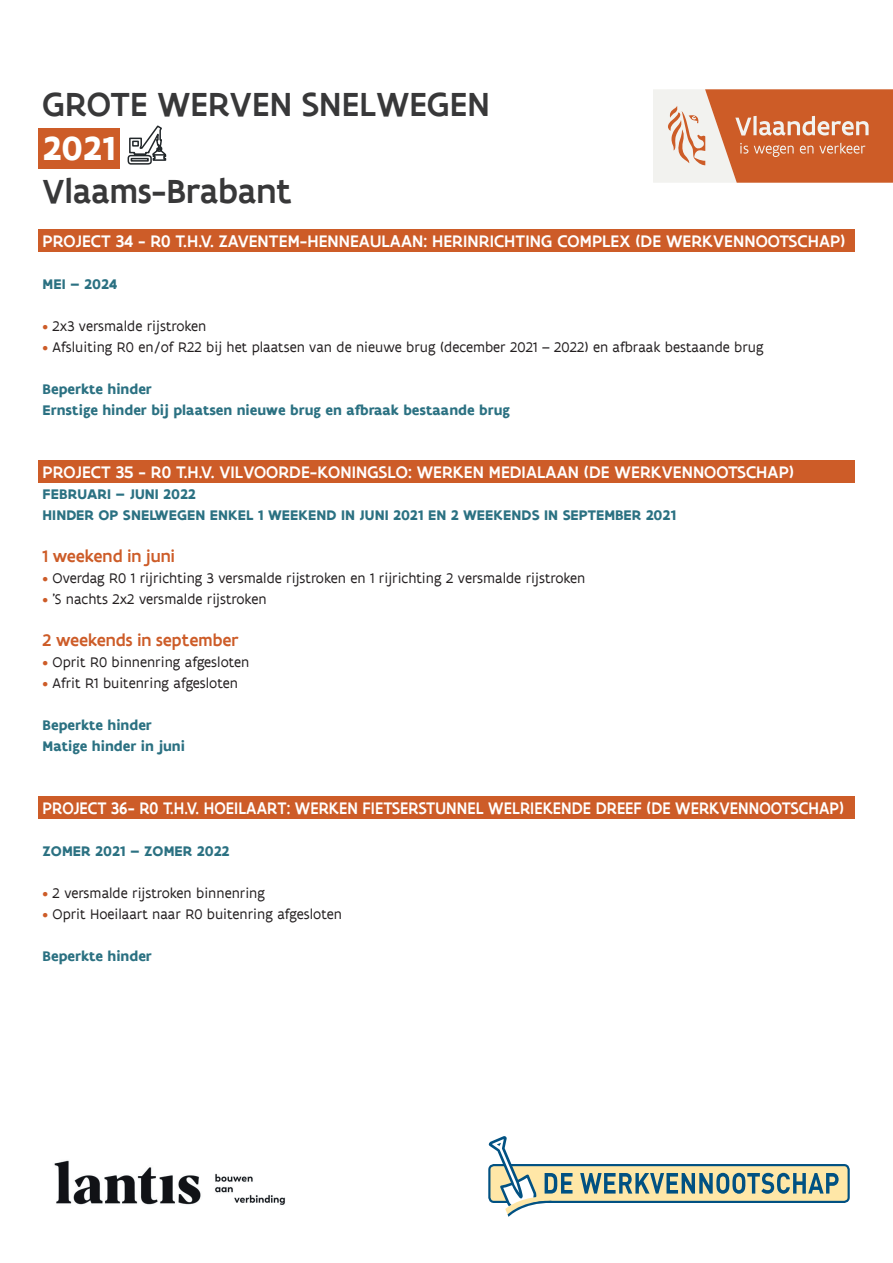
<style>
.page{position:relative;width:893px;height:1263px;background:#fff}
.page>*{position:absolute;margin:0;border:0;box-sizing:border-box;transform-origin:0 0}
.t1{font:500 36px "Flanders Art Sans";letter-spacing:.005em;color:#383839}
.t2{font:700 36px "Flanders Art Sans";color:#fff}
.t3{font:500 18px "Flanders Art Sans";letter-spacing:.005em;color:#fff}
.t4{font:500 18px "Flanders Art Sans";letter-spacing:.005em;color:#fff;scale:.94 1}
.t5{font:500 18px "Flanders Art Sans";color:#cd5c28}
.t6{font:15px "Flanders Art Sans";color:#231f20}
.t7{font:700 15px/21px "Flanders Art Sans";color:#2b7182}
.s1{color:#cd5c28}
</style>
<div class="page">
<div style="left:38px;top:128px;width:82px;height:40px;background:#cd5c28"></div>
<div style="left:38px;top:230px;width:817px;height:22px;background:#cd5c28"></div>
<div style="left:38px;top:461px;width:817px;height:22px;background:#cd5c28"></div>
<div style="left:38px;top:797px;width:817px;height:22px;background:#cd5c28"></div>
<svg style="left:127px;top:125px;width:40px;height:40px"></svg>
<svg style="left:653px;top:89px;width:240px;height:94px"></svg>
<img style="left:54px;top:1160px;width:231px;height:45px">
<svg style="left:488px;top:1136px;width:351px;height:81px"></svg>
<h1 class="t1" style="left:43px;top:82px;width:449px">GROTE WERVEN SNELWEGEN</h1>
<h1 class="t2" style="left:43px;top:125px;width:75px">2021</h1>
<h1 class="t1" style="left:43px;top:169px;width:251px">Vlaams-Brabant</h1>
<p class="t3" style="left:43px;top:230px;width:804px">PROJECT 34 - R0 T.H.V. ZAVENTEM-HENNEAULAAN: HERINRICHTING COMPLEX (DE WERKVENNOOTSCHAP)</p>
<p class="t7" style="left:43px;top:274px;width:76px">MEI – 2024</p>
<p class="t6" style="left:43px;top:317px;width:165px"><span class="s1">•</span> 2x3 versmalde rijstroken</p>
<p class="t6" style="left:43px;top:338px;width:723px"><span class="s1">•</span> Afsluiting R0 en/of R22 bij het plaatsen van de nieuwe brug (december 2021 – 2022) en afbraak bestaande brug</p>
<p class="t7" style="left:43px;top:379px;width:469px">Beperkte hinder<br>Ernstige hinder bij plaatsen nieuwe brug en afbraak bestaande brug</p>
<p class="t3" style="left:43px;top:461px;width:753px">PROJECT 35 - R0 T.H.V. VILVOORDE-KONINGSLO: WERKEN MEDIALAAN (DE WERKVENNOOTSCHAP)</p>
<p class="t7" style="left:43px;top:484px;width:635px">FEBRUARI – JUNI 2022<br>HINDER OP SNELWEGEN ENKEL 1 WEEKEND IN JUNI 2021 EN 2 WEEKENDS IN SEPTEMBER 2021</p>
<p class="t5" style="left:43px;top:545px;width:134px">1 weekend in juni</p>
<p class="t6" style="left:43px;top:569px;width:544px"><span class="s1">•</span> Overdag R0 1 rijrichting 3 versmalde rijstroken en 1 rijrichting 2 versmalde rijstroken</p>
<p class="t6" style="left:43px;top:590px;width:226px"><span class="s1">•</span> ’S nachts 2x2 versmalde rijstroken</p>
<p class="t5" style="left:43px;top:629px;width:198px">2 weekends in september</p>
<p class="t6" style="left:43px;top:653px;width:208px"><span class="s1">•</span> Oprit R0 binnenring afgesloten</p>
<p class="t6" style="left:43px;top:674px;width:197px"><span class="s1">•</span> Afrit R1 buitenring afgesloten</p>
<p class="t7" style="left:43px;top:715px;width:144px">Beperkte hinder<br>Matige hinder in juni</p>
<p class="t4" style="left:43px;top:797px;width:854px">PROJECT 36- R0 T.H.V. HOEILAART: WERKEN FIETSERSTUNNEL WELRIEKENDE DREEF (DE WERKVENNOOTSCHAP)</p>
<p class="t7" style="left:43px;top:841px;width:188px">ZOMER 2021 – ZOMER 2022</p>
<p class="t6" style="left:43px;top:884px;width:224px"><span class="s1">•</span> 2 versmalde rijstroken binnenring</p>
<p class="t6" style="left:43px;top:905px;width:301px"><span class="s1">•</span> Oprit Hoeilaart naar R0 buitenring afgesloten</p>
<p class="t7" style="left:43px;top:946px;width:111px">Beperkte hinder</p>
</div>
